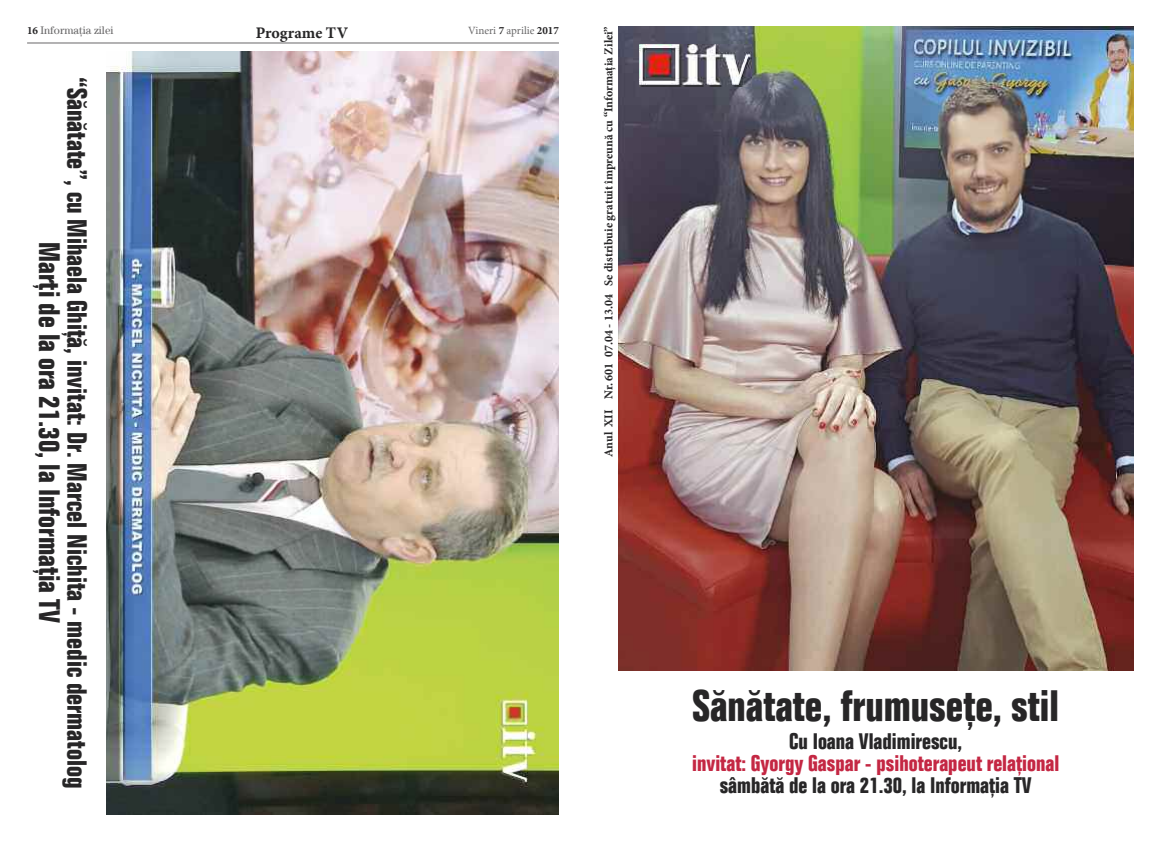
<style>
.page{position:relative;width:1163px;height:844px;background:#fff}
.page>*{position:absolute;margin:0;border:0;box-sizing:border-box;transform-origin:0 0}
.t1{font:condensed 43px "IZ BC Folio";color:#272627}
.t2{font:condensed 29px "IZ BC Folio";color:#272627}
.t3{font:condensed 27px "IZ BC Folio";color:#272627}
.t4{font:condensed 22px "IZ BC Folio";color:#272627}
.t5{font:condensed 22px "IZ BC Folio";color:#c42743}
.t6{font:16px "IZ Minion Pro Bold";color:#272627}
.t7{font:12px "IZ Minion Pro Bold";color:#272627}
.t8{font:11px "IZ Minion Pro Regular";color:#686768}
.t9{font:11px "IZ Century Std Book";color:#686768}
.s1{font-family:"IZ Minion Pro Bold";color:#272627}
</style>
<div class="page">
<hr style="left:27px;top:42px;width:532px;height:1px;background:#686768">
<img style="left:618px;top:26px;width:515px;height:644px">
<img style="left:639px;top:44px;width:112px;height:42px">
<img style="left:106px;top:51px;width:453px;height:762px">
<p class="t9" style="left:27px;top:27px;width:88px"><span class="s1">16</span> Informa\ia zilei</p>
<h3 class="t6" style="left:256px;top:26px;width:94px">Programe TV</h3>
<p class="t8" style="left:468px;top:26px;width:92px">vineri <span class="s1">7</span> aprilie <span class="s1">2017</span></p>
<p class="t7" style="left:603px;top:457px;width:432px;rotate:-90deg">Anul XII Nr. 601 07.04 - 13.04 Se distribuie gratuit `mpreun[ cu “Informa\ia Zilei”</p>
<h3 class="t3" style="left:87px;top:77px;width:713px;rotate:90deg">“S[n[tate”, cu Mihaela Ghi\[, invitat&lt; Dr. Marcel Nichita - medic dermatolog</h3>
<h2 class="t2" style="left:60px;top:242px;width:382px;rotate:90deg">Mar\i de la ora 21.30, la Informa\ia TV</h2>
<h1 class="t1" style="left:692px;top:690px;width:368px">S[n[tate, frumuse\e, stil</h1>
<h3 class="t4" style="left:789px;top:733px;width:174px">Cu Ioana Vladimirescu,</h3>
<h3 class="t5" style="left:692px;top:755px;width:368px">invitat&lt; Gyorgy Gaspar - psihoterapeut rela\ional</h3>
<h3 class="t4" style="left:719px;top:777px;width:313px">s]mb[t[ de la ora 21.30, la Informa\ia TV</h3>
</div>
